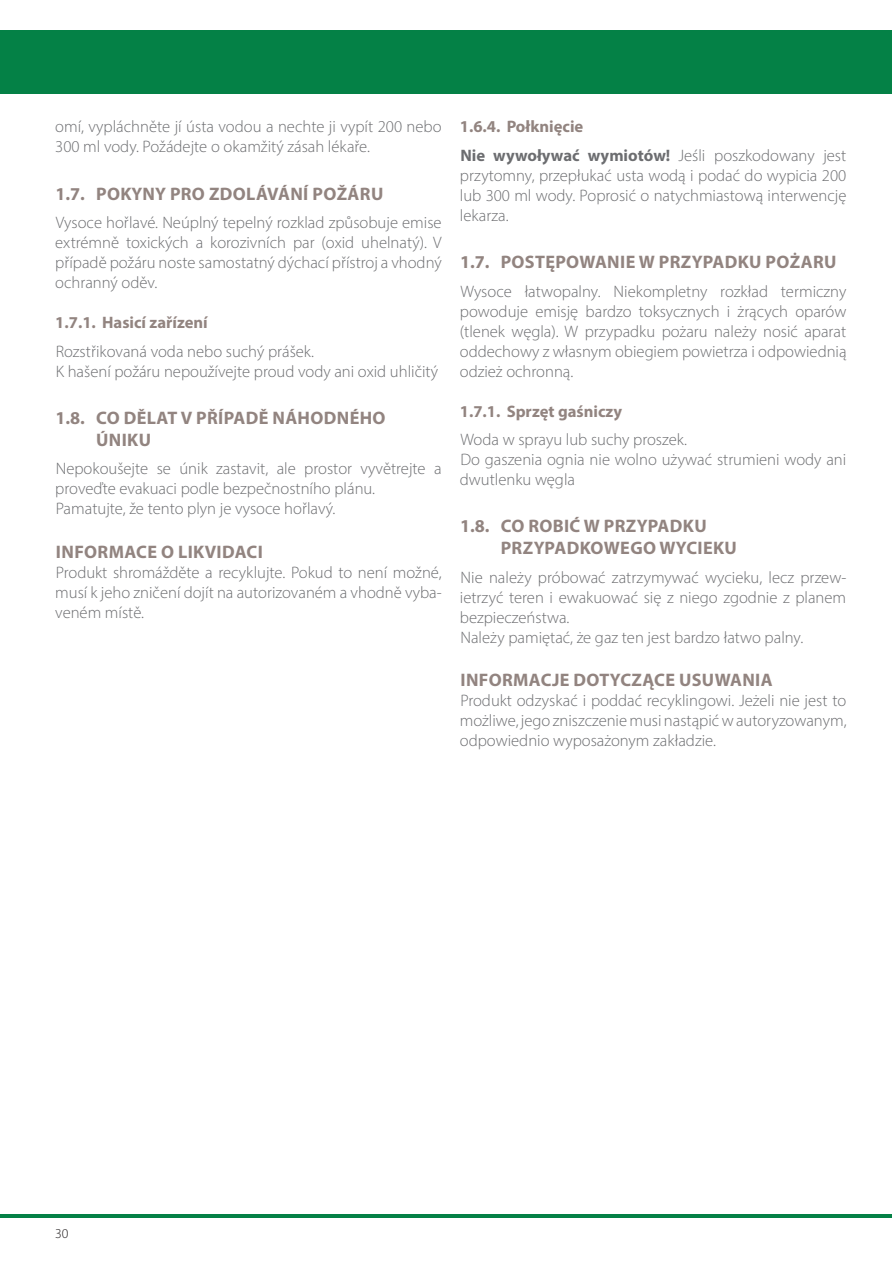
<style>
.page{position:relative;width:893px;height:1263px;background:#fff}
.page>*{position:absolute;margin:0;border:0;box-sizing:border-box;transform-origin:0 0}
.t1{font:700 18.15px/21.8px "Myriad Pro";letter-spacing:.02em;color:#928480}
.t2{font:300 16.65px/20px "Myriad Pro";color:#6c6d70;text-align:justify}
.t3{font:700 16.65px/28.5px "Myriad Pro";color:#6c6d70}
.t4{font:700 16.65px "Myriad Pro";color:#928480}
.t5{font:300 13.65px "Myriad Pro";color:#231f20}
.s1{color:#928480}
.s2{font-weight:300}
</style>
<div class="page">
<div style="left:1px;top:30px;width:891px;height:64px;background:#048146"></div>
<hr style="left:1px;top:1214px;width:891px;height:3px;background:#048146">
<p class="t2" style="left:55px;top:117px;width:388px">omí, vypláchněte jí ústa vodou a nechte ji vypít 200 nebo<br>300 ml vody. Požádejte o okamžitý zásah lékaře.</p>
<p class="t1" style="left:55px;top:182px;width:329px">1.7. POKYNY PRO ZDOLÁVÁNÍ POŽÁRU</p>
<p class="t2" style="left:55px;top:213px;width:388px">Vysoce hořlavé. Neúplný tepelný rozklad způsobuje emise extrémně toxických a korozivních par (oxid uhelnatý). V případě požáru noste samostatný dýchací přístroj a vhodný ochranný oděv.</p>
<p class="t4" style="left:55px;top:312px;width:154px">1.7.1. Hasicí zařízení</p>
<p class="t2" style="left:56px;top:341px;width:384px">Rozstřikovaná voda nebo suchý prášek.<br>K hašení požáru nepoužívejte proud vody ani oxid uhličitý</p>
<p class="t1" style="left:96px;top:407px;width:291px;text-indent:-41px">1.8. CO DĚLAT V PŘÍPADĚ NÁHODNÉHO<br>ÚNIKU</p>
<p class="t2" style="left:55px;top:459px;width:388px;text-align:left">Nepokoušejte se únik zastavit, ale prostor vyvětrejte a proveďte evakuaci podle bezpečnostního plánu.<br>Pamatujte, že tento plyn je vysoce hořlavý.</p>
<p class="t1" style="left:56px;top:540px;width:208px">INFORMACE O LIKVIDACI</p>
<p class="t2" style="left:55px;top:562px;width:388px">Produkt shromážděte a recyklujte. Pokud to není možné, musí k jeho zničení dojít na autorizovaném a vhodně vyba&shy;veném místě.</p>
<p class="t3" style="left:460px;top:112px;width:388px"><span class="s1">1.6.4. Połknięcie<br></span>Nie wywoływać wymiotów! <span class="s2">Jeśli poszkodowany jest</span></p>
<p class="t2" style="left:460px;top:165px;width:388px">przytomny, przepłukać usta wodą i podać do wypicia 200 lub 300 ml wody. Poprosić o natychmiastową interwencję lekarza.</p>
<p class="t1" style="left:460px;top:251px;width:378px">1.7. POSTĘPOWANIE W PRZYPADKU POŻARU</p>
<p class="t2" style="left:460px;top:281px;width:388px">Wysoce łatwopalny. Niekompletny rozkład termiczny powoduje emisję bardzo toksycznych i żrących oparów (tlenek węgla). W przypadku pożaru należy nosić aparat oddechowy z własnym obiegiem powietrza i odpowiednią odzież ochronną.</p>
<p class="t4" style="left:460px;top:400px;width:164px">1.7.1. Sprzęt gaśniczy</p>
<p class="t2" style="left:460px;top:429px;width:388px;text-align:left">Woda w sprayu lub suchy proszek.<br>Do gaszenia ognia nie wolno używać strumieni wody ani dwutlenku węgla</p>
<p class="t1" style="left:501px;top:515px;width:238px;text-indent:-41px">1.8. CO ROBIĆ W PRZYPADKU<br>PRZYPADKOWEGO WYCIEKU</p>
<p class="t2" style="left:460px;top:567px;width:388px;text-align:left">Nie należy próbować zatrzymywać wycieku, lecz przew&shy;ietrzyć teren i ewakuować się z niego zgodnie z planem bezpieczeństwa.<br>Należy pamiętać, że gaz ten jest bardzo łatwo palny.</p>
<p class="t1" style="left:461px;top:669px;width:314px">INFORMACJE DOTYCZĄCE USUWANIA</p>
<p class="t2" style="left:460px;top:690px;width:388px">Produkt odzyskać i poddać recyklingowi. Jeżeli nie jest to możliwe, jego zniszczenie musi nastąpićwautoryzowanym, odpowiednio wyposażonym zakładzie.</p>
<p class="t5" style="left:55px;top:1225px;width:15px">30</p>
</div>
